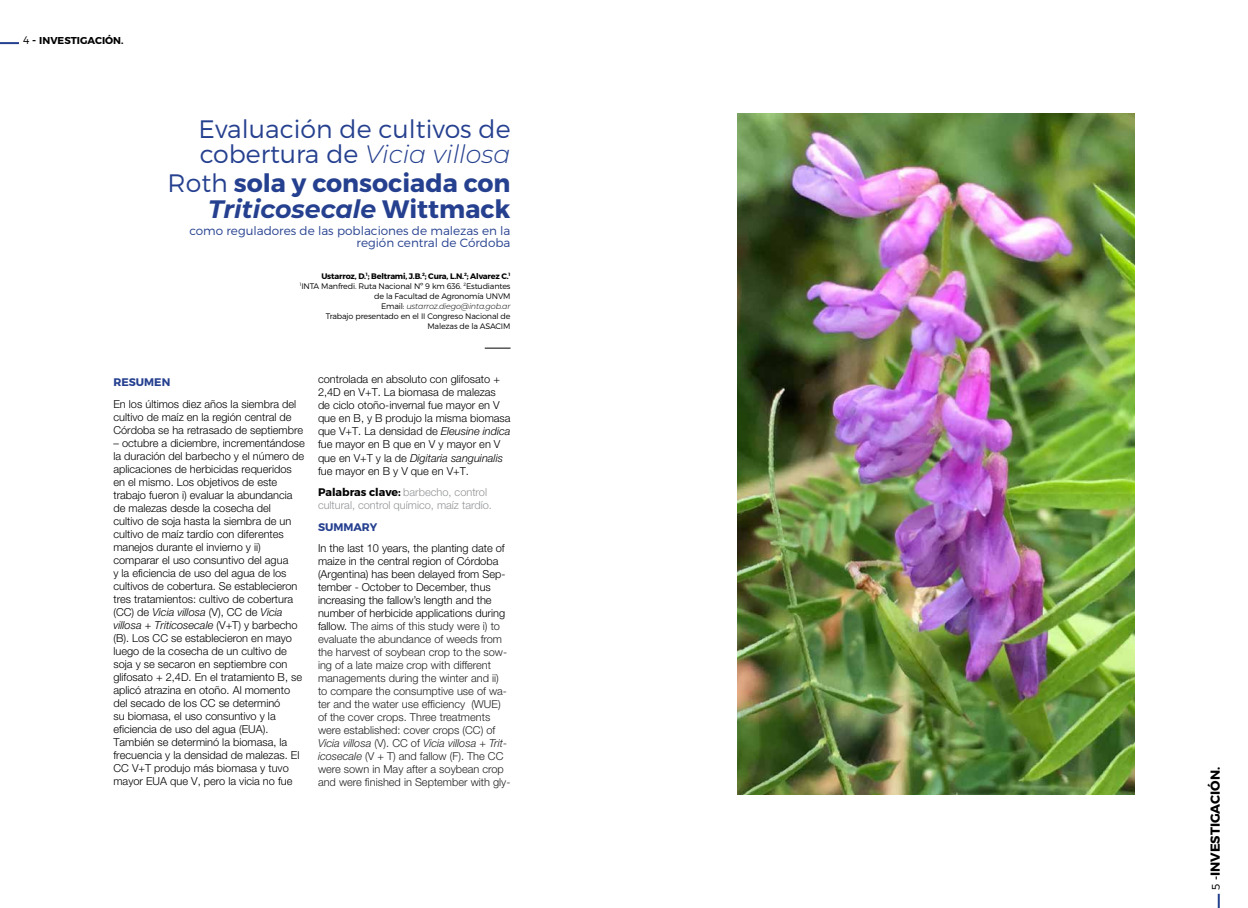
<style>
.page{position:relative;width:1248px;height:908px;background:#fff}
.page>*{position:absolute;margin:0;border:0;box-sizing:border-box;transform-origin:0 0}
.t1{font:300 25.2px/25px "Montserrat";color:#25408f}
.t2{font:700 25.2px/25.2px "Montserrat";color:#25408f;text-align:right}
.t3{font:700 13px "Montserrat";color:#000}
.t4{font:300 12px/12px "Montserrat";color:#25408f;text-align:right}
.t5{font:300 11px/13px "Helvetica Neue LT Std";color:#000}
.t6{font:300 11px/13px "Helvetica Neue LT Std";color:#222}
.t7{font:300 11px/13px "Helvetica Neue LT Std";color:#939598}
.t8{font:700 11px "Montserrat";color:#25408f}
.t9{font:700 10px "Montserrat";color:#000}
.t10{font:300 8px/10px "Montserrat";letter-spacing:-.02em;color:#000;text-align:right}
.s1{font-weight:300;font-size:11px}
.s2{font-size:11px}
.s3{font-style:italic}
.s4{font-weight:300}
.s5{font-weight:700}
.s6{font-family:"Montserrat";font-weight:700;color:#000}
.s7{color:#000}
</style>
<div class="page">
<svg style="left:1217px;top:893px;width:2px;height:14px"></svg>
<svg style="left:0;top:42px;width:19px;height:2px"></svg>
<svg style="left:484px;top:347px;width:26px;height:1px"></svg>
<img style="left:737px;top:113px;width:397px;height:681px">
<p class="t9" style="left:23px;top:34px;width:102px"><span class="s1">4</span> <span class="s2">-</span> INVESTIGACIÓN.</p>
<h1 class="t1" style="left:198px;top:116px;width:313px">Evaluación de cultivos de cobertura de <span class="s3">Vicia villosa</span></h1>
<h1 class="t2" style="left:168px;top:171px;width:344px"><span class="s4">Roth</span> sola y consociada con<br><span class="s3">Triticosecale</span> Wittmack</h1>
<p class="t4" style="left:189px;top:225px;width:322px">como reguladores de las poblaciones de malezas en la región central de Córdoba</p>
<p class="t10" style="left:300px;top:270px;width:212px"><span class="s5">Ustarroz, D.</span><sup>1</sup><span class="s5">; Beltrami, J.B.</span><sup>2</sup><span class="s5">; Cura, L.N.</span><sup>2</sup><span class="s5">; Alvarez C.</span><sup>1<br></sup><sup>1</sup>INTA Manfredi. Ruta Nacional Nº 9 km 636. <sup>2</sup>Estudiantes de la Facultad de Agronomía UNVM<br>Email: <span class="s3">ustarroz.diego@inta.gob.ar<br></span>Trabajo presentado en el II Congreso Nacional de Malezas de la ASACIM</p>
<p class="t8" style="left:113px;top:375px;width:58px">RESUMEN</p>
<p class="t5" style="left:113px;top:397px;width:191px">En los últimos diez años la siembra del cultivo de maíz en la región central de<br>Córdoba se ha retrasado de septiembre</p>
<p class="t5" style="left:113px;top:436px;width:193px">– octubre a diciembre, incrementándose la duración del barbecho y el número de aplicaciones de herbicidas requeridos en el mismo. Los objetivos de este trabajo fueron i) evaluar la abundancia de malezas desde la cosecha del<br>cultivo de soja hasta la siembra de un cultivo de maíz tardío con diferentes manejos durante el invierno y ii) comparar el uso consuntivo del agua<br>y la eficiencia de uso del agua de los cultivos de cobertura. Se establecieron tres tratamientos: cultivo de cobertura (CC) de <span class="s3">Vicia villosa</span> (V), CC de <span class="s3">Vicia villosa</span> + <span class="s3">Triticosecale</span> (V+T) y barbecho (B). Los CC se establecieron en mayo luego de la cosecha de un cultivo de soja y se secaron en septiembre con glifosato + 2,4D. En el tratamiento B, se aplicó atrazina en otoño. Al momento del secado de los CC se determinó<br>su biomasa, el uso consuntivo y la eficiencia de uso del agua (EUA).<br>También se determinó la biomasa, la frecuencia y la densidad de malezas. El CC V+T produjo más biomasa y tuvo mayor EUA que V, pero la vicia no fue</p>
<p class="t5" style="left:318px;top:372px;width:194px">controlada en absoluto con glifosato + 2,4D en V+T. La biomasa de malezas de ciclo otoño-invernal fue mayor en V que en B, y B produjo la misma biomasa que V+T. La densidad de <span class="s3">Eleusine indica </span>fue mayor en B que en V y mayor en V que en V+T y la de <span class="s3">Digitaria sanguinalis </span>fue mayor en B y V que en V+T.</p>
<p class="t7" style="left:318px;top:485px;width:175px"><span class="s6">Palabras clave:</span> barbecho, control cultural, control químico, maíz tardío.</p>
<p class="t8" style="left:318px;top:519px;width:61px">SUMMARY</p>
<p class="t6" style="left:318px;top:541px;width:194px"><span class="s7">In the last 10 years, the planting date of maize in the central region of Córdoba (Argentina) has been delayed from Sep&shy;tember - October to December, thus increasing the fallow’s length and the number of herbicide applications during fallow.</span> The aims of this study were i) to evaluate the abundance of weeds from the harvest of soybean crop to the sow&shy;ing of a late maize crop with different managements during the winter and ii) to compare the consumptive use of wa&shy;ter and the water use efficiency (WUE) of the cover crops. Three treatments were established: cover crops (CC) of <span class="s3">Vicia villosa</span> (V). CC of <span class="s3">Vicia villosa</span> + <span class="s3">Trit&shy;icosecale</span> (V + T) and fallow (F). The CC were sown in May after a soybean crop and were finished in September with gly-</p>
<p class="t3" style="left:1206px;top:889px;width:124px;rotate:-90deg"><span class="s1">5</span> <span class="s2">-</span>INVESTIGACIÓN.</p>
</div>
